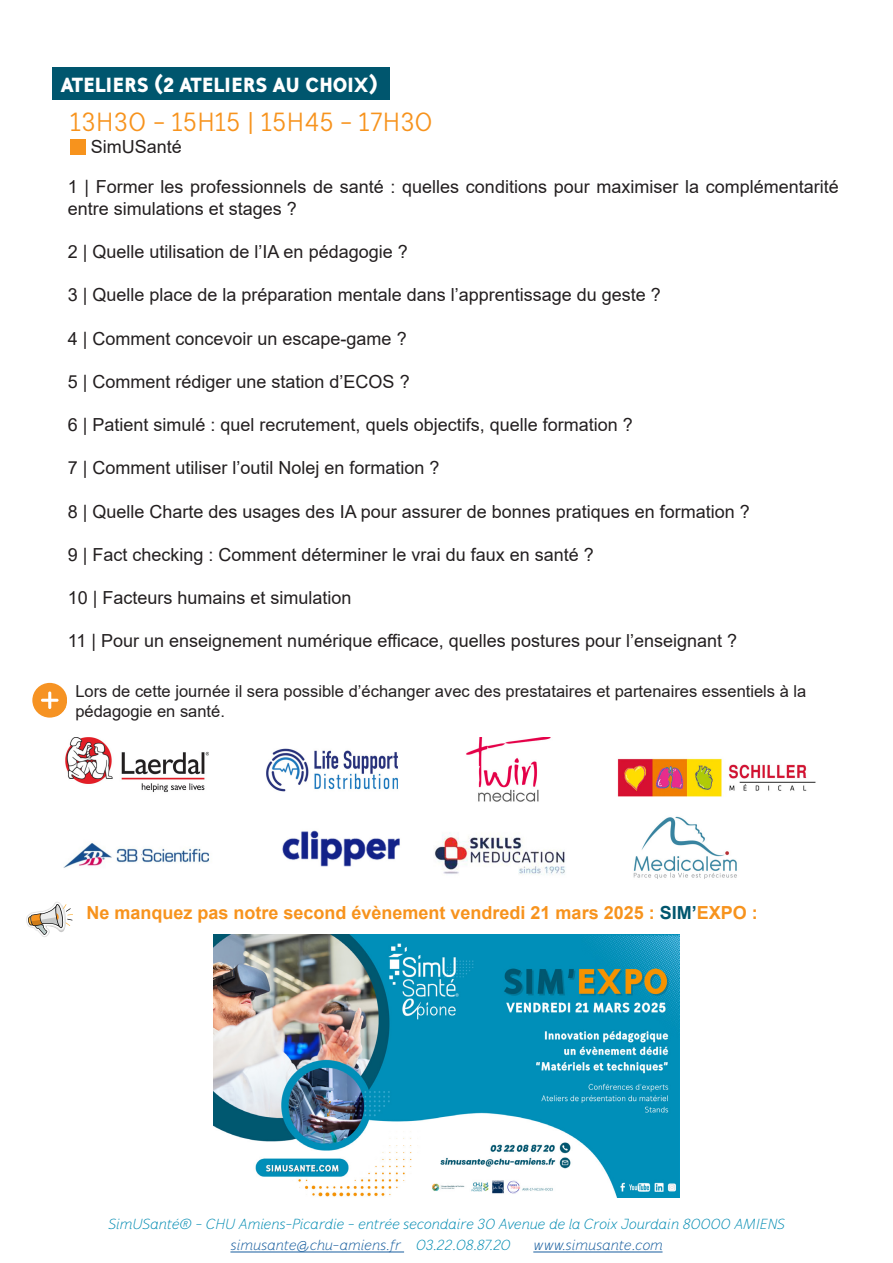
<style>
.page{position:relative;width:893px;height:1263px;background:#fff}
.page>*{position:absolute;margin:0;border:0;box-sizing:border-box;transform-origin:0 0}
.t1{font:27px "Mucho Sans";color:#f7931d}
.t2{font:900 21px "Mucho Sans";color:#fff}
.t3{font:18px/21.6px "Arial";color:#231f20}
.t4{font:700 18px "Arial";color:#f7931d}
.t5{font:16.5px/19.8px "Arial";color:#231f20}
.t6{font:italic 300 15px "Mucho Sans";letter-spacing:-.005em;color:#008bb2}
.t7{font:italic 300 15px "Mucho Sans";color:#175d9e}
.s1{color:#00566e}
.s2{color:#008bb2}
</style>
<div class="page">
<div style="left:52px;top:67px;width:338px;height:33px;background:#00566e"></div>
<div style="left:71px;top:140px;width:15px;height:15px;background:#f7931d"></div>
<svg style="left:33px;top:683px;width:34px;height:35px"></svg>
<hr style="left:230px;top:1251px;width:174px;height:1px;background:#175d9e">
<hr style="left:533px;top:1251px;width:129px;height:1px;background:#175d9e">
<img style="left:213px;top:935px;width:467px;height:262px">
<svg style="left:26px;top:902px;width:47px;height:35px"></svg>
<img style="left:63px;top:737px;width:753px;height:142px">
<p class="t2" style="left:61px;top:72px;width:319px">ATELIERS (2 ATELIERS AU CHOIX)</p>
<p class="t1" style="left:70px;top:107px;width:365px">13H30 - 15H15 | 15H45 - 17H30</p>
<p class="t3" style="left:70px;top:136px;width:113px"><span class="s1">◆</span> SimUSanté</p>
<p class="t3" style="left:68px;top:176px;width:773px">1 | Former les professionnels de santé : quelles conditions pour maximiser la complémentarité entre simulations et stages ?</p>
<p class="t3" style="left:68px;top:241px;width:341px">2 | Quelle utilisation de l’IA en pédagogie ?</p>
<p class="t3" style="left:68px;top:284px;width:594px">3 | Quelle place de la préparation mentale dans l’apprentissage du geste ?</p>
<p class="t3" style="left:68px;top:327px;width:340px">4 | Comment concevoir un escape-game ?</p>
<p class="t3" style="left:68px;top:371px;width:343px">5 | Comment rédiger une station d’ECOS ?</p>
<p class="t3" style="left:68px;top:414px;width:566px">6 | Patient simulé : quel recrutement, quels objectifs, quelle formation ?</p>
<p class="t3" style="left:68px;top:457px;width:373px">7 | Comment utiliser l’outil Nolej en formation ?</p>
<p class="t3" style="left:68px;top:500px;width:684px">8 | Quelle Charte des usages des IA pour assurer de bonnes pratiques en formation ?</p>
<p class="t3" style="left:68px;top:543px;width:527px">9 | Fact checking : Comment déterminer le vrai du faux en santé ?</p>
<p class="t3" style="left:68px;top:587px;width:285px">10 | Facteurs humains et simulation</p>
<p class="t3" style="left:68px;top:630px;width:671px">11 | Pour un enseignement numérique efficace, quelles postures pour l’enseignant ?</p>
<p class="t5" style="left:75px;top:681px;width:732px">Lors de cette journée il sera possible d’échanger avec des prestataires et partenaires essentiels à la pédagogie en santé.</p>
<p class="t4" style="left:86px;top:900px;width:673px">Ne manquez pas notre second évènement vendredi 21 mars 2025 : <span class="s1">SIM’</span>EXPO :</p>
<p class="t6" style="left:108px;top:1215px;width:678px">SimUSanté® - CHU Amiens-Picardie - entrée secondaire 30 Avenue de la Croix Jourdain 80000 AMIENS</p>
<p class="t7" style="left:230px;top:1237px;width:282px">simusante@chu-amiens.fr <span class="s2">03.22.08.87.20</span></p>
<p class="t7" style="left:533px;top:1237px;width:131px">www.simusante.com</p>
</div>
